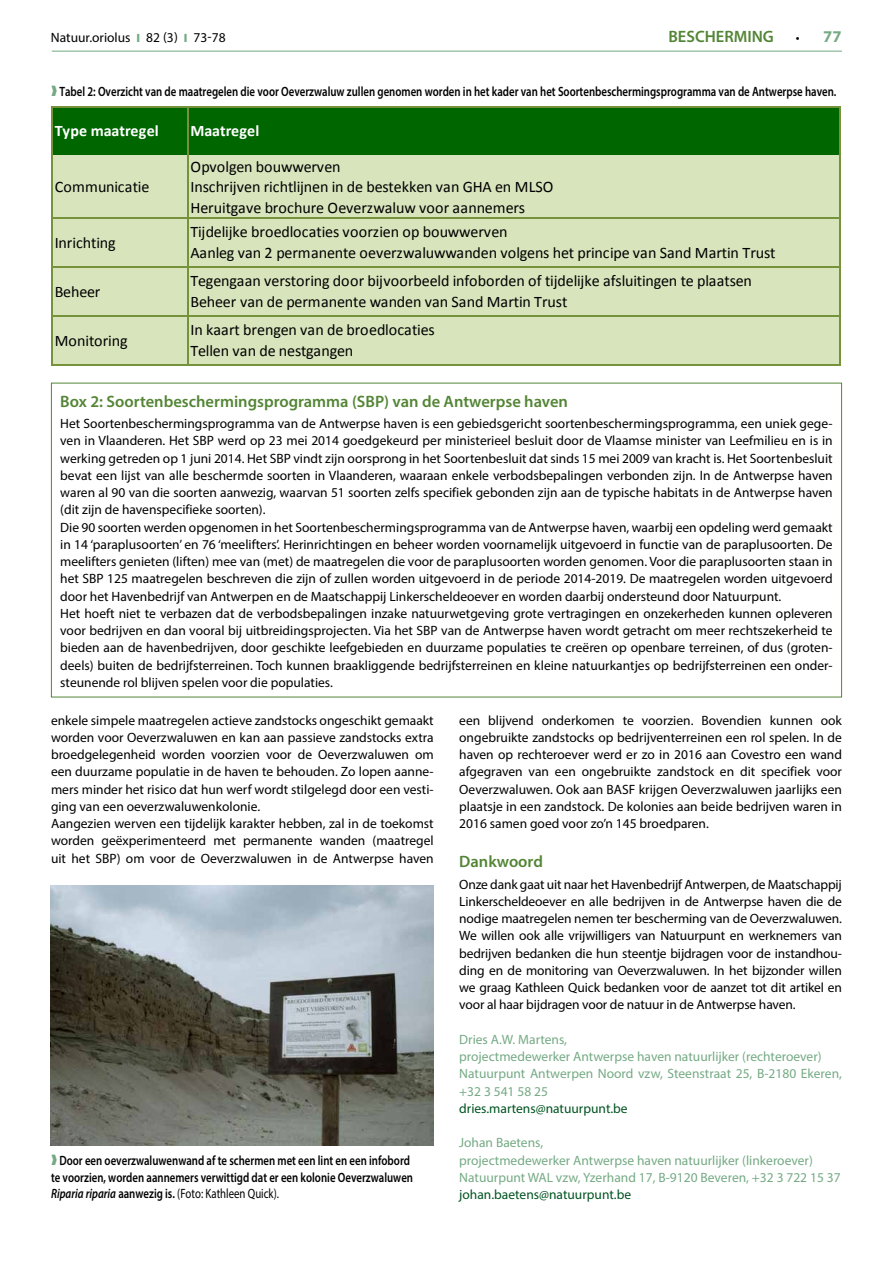
<style>
.page{position:relative;width:893px;height:1263px;background:#fff}
.page>*{position:absolute;margin:0;border:0;box-sizing:border-box;transform-origin:0 0}
.t1{font:600 16.5px "Myriad Pro";color:#538535}
.t2{font:700 16.5px "Myriad Pro";color:#75aa84}
.t3{font:16.05px/20.9px "Calibri";letter-spacing:-.01em;color:#000}
.t4{font:700 16.05px "Calibri";letter-spacing:.01em;color:#fff}
.t5{font:13.5px/17.2px "Myriad Pro";color:#000}
.t6{font:600 13.5px/16.5px "Myriad Pro";color:#000;scale:.8 1}
.t7{font:13.5px/17.2px "Myriad Pro";color:#75aa84}
.t8{font:13.5px "Myriad Pro";color:#005321}
.s1{font-weight:900;font-size:12px;color:#75aa84}
.s2{color:#fff}
.s3{font-weight:400;font-size:13.5px;color:#000}
.s4{color:#75aa84}
.s5{font-style:italic}
.s6{font-weight:400}
</style>
<div class="page">
<hr style="left:52px;top:51px;width:790px;height:1px;background:#75aa84">
<img style="left:51px;top:885px;width:383px;height:260px">
<div style="left:53px;top:107px;width:787px;height:49px;background:#060"></div>
<div style="left:53px;top:155px;width:787px;height:210px;background:#d8e4bc"></div>
<hr style="left:51px;top:106px;width:2px;height:260px;background:#76933c">
<hr style="left:187px;top:107px;width:1px;height:259px;background:#76933c">
<hr style="left:839px;top:107px;width:1px;height:259px;background:#76933c">
<hr style="left:53px;top:106px;width:787px;height:1px;background:#76933c">
<hr style="left:53px;top:218px;width:787px;height:1px;background:#76933c">
<hr style="left:53px;top:267px;width:787px;height:1px;background:#76933c">
<hr style="left:53px;top:316px;width:787px;height:1px;background:#76933c">
<hr style="left:53px;top:365px;width:787px;height:1px;background:#76933c">
<p class="t5" style="left:51px;top:28px;width:176px">Natuur.oriolus <span class="s1">I</span> 82 (3) <span class="s1">I</span> <span class="s2">20 30</span></p>
<p class="t1" style="left:668px;top:25px;width:107px">BESCHERMING</p>
<p class="t2" style="left:796px;top:25px;width:47px"><span class="s3">•</span> 77</p>
<p class="t5" style="left:193px;top:28px;width:34px">73-78</p>
<p class="t6" style="left:51px;top:83px;width:983px"><span class="s4">❱</span> Tabel 2: Overzicht van de maatregelen die voor Oeverzwaluw zullen genomen worden in het kader van het Soortenbeschermingsprogramma van de Antwerpse haven.</p>
<p class="t4" style="left:55px;top:121px;width:106px">Type maatregel</p>
<p class="t4" style="left:191px;top:121px;width:70px">Maatregel</p>
<p class="t3" style="left:55px;top:176px;width:96px">Communicatie</p>
<p class="t3" style="left:191px;top:156px;width:364px">Opvolgen bouwwerven<br>Inschrijven richtlijnen in de bestekken van GHA en MLSO<br>Heruitgave brochure Oeverzwaluw voor aannemers</p>
<p class="t3" style="left:55px;top:232px;width:62px">Inrichting</p>
<p class="t3" style="left:191px;top:222px;width:586px">Tijdelijke broedlocaties voorzien op bouwwerven<br>Aanleg van 2 permanente oeverzwaluwwanden volgens het principe van Sand Martin Trust</p>
<p class="t3" style="left:55px;top:281px;width:47px">Beheer</p>
<p class="t3" style="left:191px;top:271px;width:563px">Tegengaan verstoring door bijvoorbeeld infoborden of tijdelijke afsluitingen te plaatsen<br>Beheer van de permanente wanden van Sand Martin Trust</p>
<p class="t3" style="left:55px;top:330px;width:74px">Monitoring</p>
<p class="t3" style="left:191px;top:320px;width:246px">In kaart brengen van de broedlocaties<br>Tellen van de nestgangen</p>
<p class="t1" style="left:60px;top:390px;width:509px">Box 2: Soortenbeschermingsprogramma (SBP) van de Antwerpse haven</p>
<p class="t5" style="left:60px;top:415px;width:774px">Het Soortenbeschermingsprogramma van de Antwerpse haven is een gebiedsgericht soortenbeschermingsprogramma, een uniek gege&shy;ven in Vlaanderen. Het SBP werd op 23 mei 2014 goedgekeurd per ministerieel besluit door de Vlaamse minister van Leefmilieu en is in werking getreden op 1 juni 2014. Het SBP vindt zijn oorsprong in het Soortenbesluit dat sinds 15 mei 2009 van kracht is. Het Soortenbesluit bevat een lijst van alle beschermde soorten in Vlaanderen, waaraan enkele verbodsbepalingen verbonden zijn. In de Antwerpse haven waren al 90 van die soorten aanwezig, waarvan 51 soorten zelfs specifiek gebonden zijn aan de typische habitats in de Antwerpse haven (dit zijn de havenspecifieke soorten).<br>Die 90 soorten werden opgenomen in het Soortenbeschermingsprogramma van de Antwerpse haven, waarbij een opdeling werd gemaakt in 14 ‘paraplusoorten’ en 76 ‘meelifters’. Herinrichtingen en beheer worden voornamelijk uitgevoerd in functie van de paraplusoorten. De meelifters genieten (liften) mee van (met) de maatregelen die voor de paraplusoorten worden genomen. Voor die paraplusoorten staan in het SBP 125 maatregelen beschreven die zijn of zullen worden uitgevoerd in de periode 2014-2019. De maatregelen worden uitgevoerd door het Havenbedrijf van Antwerpen en de Maatschappij Linkerscheldeoever en worden daarbij ondersteund door Natuurpunt.<br>Het hoeft niet te verbazen dat de verbodsbepalingen inzake natuurwetgeving grote vertragingen en onzekerheden kunnen opleveren voor bedrijven en dan vooral bij uitbreidingsprojecten. Via het SBP van de Antwerpse haven wordt getracht om meer rechtszekerheid te bieden aan de havenbedrijven, door geschikte leefgebieden en duurzame populaties te creëren op openbare terreinen, of dus (groten&shy;deels) buiten de bedrijfsterreinen. Toch kunnen braakliggende bedrijfsterreinen en kleine natuurkantjes op bedrijfsterreinen een onder&shy;steunende rol blijven spelen voor die populaties.</p>
<p class="t5" style="left:51px;top:711px;width:384px">enkele simpele maatregelen actieve zandstocks ongeschikt gemaakt worden voor Oeverzwaluwen en kan aan passieve zandstocks extra broedgelegenheid worden voorzien voor de Oeverzwaluwen om een duurzame populatie in de haven te behouden. Zo lopen aanne&shy;mers minder het risico dat hun werf wordt stilgelegd door een vesti&shy;ging van een oeverzwaluwenkolonie.<br>Aangezien werven een tijdelijk karakter hebben, zal in de toekomst worden geëxperimenteerd met permanente wanden (maatregel uit het SBP) om voor de Oeverzwaluwen in de Antwerpse haven</p>
<p class="t5" style="left:459px;top:711px;width:384px;text-align:justify">een blijvend onderkomen te voorzien. Bovendien kunnen ook ongebruikte zandstocks op bedrijventerreinen een rol spelen. In de haven op rechteroever werd er zo in 2016 aan Covestro een wand afgegraven van een ongebruikte zandstock en dit specifiek voor Oeverzwaluwen. Ook aan BASF krijgen Oeverzwaluwen jaarlijks een plaatsje in een zandstock. De kolonies aan beide bedrijven waren in 2016 samen goed voor zo’n 145 broedparen.</p>
<p class="t1" style="left:459px;top:851px;width:85px">Dankwoord</p>
<p class="t5" style="left:459px;top:875px;width:384px;text-align:justify">Onze dank gaat uit naar het Havenbedrijf Antwerpen, de Maatschappij Linkerscheldeoever en alle bedrijven in de Antwerpse haven die de nodige maatregelen nemen ter bescherming van de Oeverzwaluwen.<br>We willen ook alle vrijwilligers van Natuurpunt en werknemers van bedrijven bedanken die hun steentje bijdragen voor de instandhou&shy;ding en de monitoring van Oeverzwaluwen. In het bijzonder willen we graag Kathleen Quick bedanken voor de aanzet tot dit artikel en voor al haar bijdragen voor de natuur in de Antwerpse haven.</p>
<p class="t7" style="left:459px;top:1030px;width:384px">Dries A.W. Martens,<br>projectmedewerker Antwerpse haven natuurlijker (rechteroever)<br>Natuurpunt Antwerpen Noord vzw, Steenstraat 25, B-2180 Ekeren, +32 3 541 58 25</p>
<p class="t8" style="left:459px;top:1100px;width:170px">dries.martens@natuurpunt.be</p>
<p class="t7" style="left:459px;top:1134px;width:383px">Johan Baetens,<br>projectmedewerker Antwerpse haven natuurlijker (linkeroever)<br>Natuurpunt WAL vzw, Yzerhand 17, B-9120 Beveren, +32 3 722 15 37</p>
<p class="t8" style="left:459px;top:1186px;width:173px">johan.baetens@natuurpunt.be</p>
<p class="t6" style="left:51px;top:1152px;width:454px"><span class="s4">❱</span> Door een oeverzwaluwenwand af te schermen met een lint en een infobord te voorzien, worden aannemers verwittigd dat er een kolonie Oeverzwaluwen<br><span class="s5">Riparia riparia</span> aanwezig is. <span class="s6">(Foto: Kathleen Quick).</span></p>
</div>
